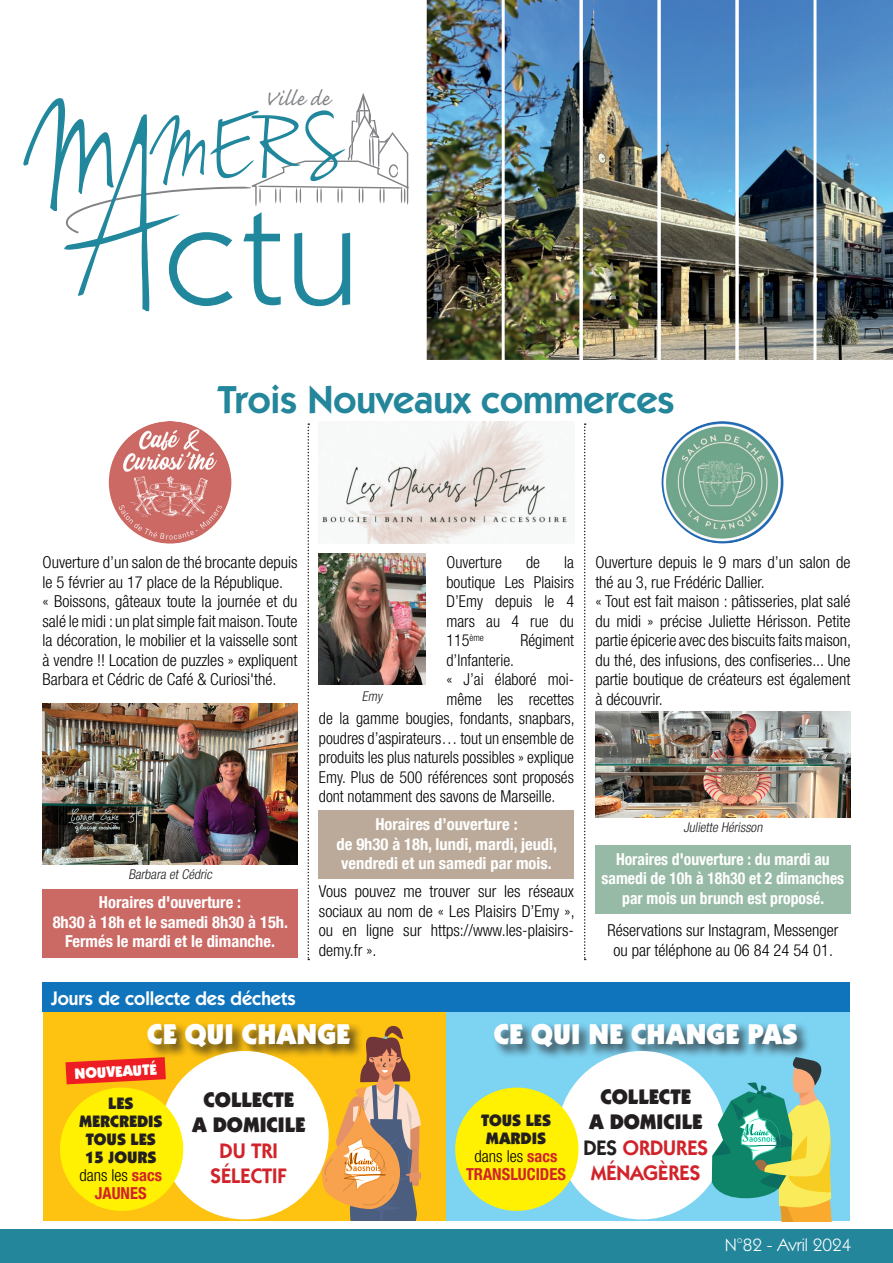
<style>
.page{position:relative;width:893px;height:1263px;background:#fff}
.page>*{position:absolute;margin:0;border:0;box-sizing:border-box;transform-origin:0 0}
.t1{font:141.75px "Kabel IT Cby BT";color:#21879c}
.t2{font:600 39px "Kabel IT Cby BT";color:#23869b}
.t3{font:900 28.5px "Kabel IT Cby BT";color:#fff}
.t4{font:26.85px "Caflisch Script";letter-spacing:-.01em;color:#808285}
.t5{font:900 21px/25.5px "Kabel IT Cby BT";color:#231f20;text-align:center}
.t6{font:600 21px/25.5px "Kabel IT Cby BT";color:#d1232a;text-align:center}
.t7{font:600 19.5px "Kabel IT Cby BT";color:#fff;scale:.96 1}
.t8{font:18px "Kabel IT Cby BT";color:#fff}
.t9{font:300 condensed 16.5px/19.5px "Helvetica Neue LT Com";color:#000}
.t10{font:700 condensed 16.5px/19.5px "Helvetica Neue LT Com";color:#fff;text-align:center}
.t11{font:700 condensed 16.5px/19.5px "Helvetica Neue LT Com";color:#fff;text-align:center;scale:.95 1}
.t12{font:700 condensed 16.5px/18px "Helvetica Neue LT Com";color:#d1232a;text-align:center}
.t13{font:900 16.5px/18px "Kabel IT Cby BT";color:#231f20}
.t14{font:900 15px "Kabel IT Cby BT";color:#fff}
.t15{font:italic 300 condensed 13.5px "Helvetica Neue LT Com";color:#231f20}
.s1{font-weight:300;color:#000}
.s2{font-weight:600}
.s3{font-weight:600;color:#d1232a}
</style>
<div class="page">
<div style="left:43px;top:889px;width:255px;height:68px;background:#cb6964"></div>
<div style="left:319px;top:810px;width:255px;height:68px;background:#ba9"></div>
<div style="left:595px;top:845px;width:255px;height:68px;background:#97baa6"></div>
<div style="left:0;top:1229px;width:893px;height:34px;background:#23869b"></div>
<svg style="left:23px;top:93px;width:386px;height:218px"></svg>
<img style="left:426px;top:0;width:467px;height:360px">
<img style="left:502px;top:0;width:314px;height:360px">
<img style="left:109px;top:421px;width:122px;height:122px;border-radius:61px">
<img style="left:662px;top:421px;width:122px;height:122px;border-radius:61px">
<img style="left:595px;top:711px;width:255px;height:106px">
<img style="left:321px;top:421px;width:249px;height:122px">
<img style="left:43px;top:704px;width:255px;height:160px">
<img style="left:319px;top:554px;width:106px;height:130px">
<svg style="left:308px;top:423px;width:1px;height:537px"></svg>
<svg style="left:584px;top:423px;width:2px;height:537px"></svg>
<div style="left:43px;top:1012px;width:403px;height:208px;background:#fec210"></div>
<div style="left:446px;top:1012px;width:404px;height:208px;background:#7dd3f2"></div>
<div style="left:43px;top:982px;width:807px;height:30px;background:#1074bc"></div>
<svg style="left:66px;top:1058px;width:100px;height:26px;background:#f0371f"></svg>
<div style="left:146px;top:1021px;width:218px;height:39px;background:#231f20;opacity:.75"></div>
<div style="left:160px;top:1051px;width:169px;height:168px;background:#fff;border-radius:50%"></div>
<div style="left:492px;top:1021px;width:319px;height:39px;background:#231f20;opacity:.75"></div>
<div style="left:557px;top:1051px;width:169px;height:168px;background:#fff;border-radius:50%"></div>
<svg style="left:712px;top:1057px;width:135px;height:164px"></svg>
<div style="left:455px;top:1087px;width:123px;height:124px;background:#fff101;border-radius:50%"></div>
<div style="left:60px;top:1087px;width:123px;height:124px;background:#fff101;border-radius:50%"></div>
<svg style="left:322px;top:1025px;width:99px;height:195px"></svg>
<h3 class="t4" style="left:265px;top:84px;width:66px">Ville de</h3>
<h1 class="t1" style="left:165px;top:168px;width:194px">ctu</h1>
<h2 class="t2" style="left:218px;top:375px;width:458px">Trois Nouveaux commerces</h2>
<p class="t9" style="left:43px;top:552px;width:257px">Ouverture d’un salon de thé brocante depuis le 5 février au 17 place de la République.<br>« Boissons, gâteaux toute la journée et du salé le midi : un plat simple fait maison. Toute la décoration, le mobilier et la vaisselle sont à vendre !! Location de puzzles » expliquent Barbara et Cédric de Café &amp; Curiosi'thé.</p>
<p class="t15" style="left:128px;top:867px;width:88px">Barbara etCédric</p>
<p class="t10" style="left:53px;top:893px;width:237px">Horaires d'ouverture :<br>8h30 à 18h et le samedi 8h30 à 15h.<br>Fermés le mardi et le dimanche.</p>
<p class="t7" style="left:51px;top:986px;width:256px">Jours de collecte des déchets</p>
<p class="t9" style="left:446px;top:552px;width:57px">Ouverture</p>
<p class="t9" style="left:526px;top:552px;width:15px">de</p>
<p class="t9" style="left:446px;top:552px;width:129px;text-align:justify;text-indent:118px">la boutique Les Plaisirs D’Emy depuis le 4 mars au 4 rue du 115<sup>ème</sup></p>
<p class="t9" style="left:520px;top:630px;width:55px">Régiment</p>
<p class="t9" style="left:446px;top:650px;width:69px">d’Infanterie.</p>
<p class="t9" style="left:446px;top:669px;width:129px">« J’ai élaboré moi-</p>
<p class="t9" style="left:446px;top:689px;width:129px">même les recettes</p>
<p class="t9" style="left:319px;top:708px;width:257px">de la gamme bougies, fondants, snapbars,</p>
<p class="t9" style="left:319px;top:728px;width:257px">poudres d’aspirateurs… tout un ensemble de</p>
<p class="t9" style="left:319px;top:747px;width:257px">produits les plus naturels possibles » explique</p>
<p class="t9" style="left:319px;top:767px;width:257px">Emy. Plus de 500 références sont proposés</p>
<p class="t9" style="left:319px;top:786px;width:238px">dont notamment des savons de Marseille.</p>
<p class="t10" style="left:336px;top:815px;width:222px">Horaires d’ouverture :<br>de 9h30 à 18h, lundi, mardi, jeudi, vendredi et un samedi par mois.</p>
<p class="t9" style="left:319px;top:881px;width:257px;text-align:justify">Vous pouvez me trouver sur les réseaux sociaux au nom de « Les Plaisirs D’Emy », ou en ligne sur https://www.les-plaisirs&shy;demy.fr ».</p>
<p class="t15" style="left:362px;top:688px;width:25px">Emy</p>
<p class="t9" style="left:595px;top:552px;width:257px">Ouverture depuis le 9 mars d’un salon de thé au 3, rue Frédéric Dallier.<br>« Tout est fait maison : pâtisseries, plat salé du midi » précise Juliette Hérisson. Petite partie épicerie avec des biscuits faits maison, du thé, des infusions, des confiseries... Une partie boutique de créateurs est également à découvrir.</p>
<p class="t15" style="left:683px;top:820px;width:83px">Juliette Hérisson</p>
<p class="t11" style="left:602px;top:849px;width:257px">Horaires d'ouverture : du mardi au samedi de 10h à 18h30 et 2 dimanches par mois un brunch est proposé.</p>
<p class="t9" style="left:607px;top:920px;width:232px;text-align:center">Réservations sur Instagram, Messenger ou par téléphone au 06 84 24 54 01.</p>
<h3 class="t3" style="left:147px;top:1017px;width:204px">CE QUI CHANGE</h3>
<p class="t14" style="left:74px;top:1064px;width:84px;rotate:-3deg">NOUVEAUTÉ</p>
<p class="t13" style="left:79px;top:1094px;width:85px;text-align:center">LES<br>MERCREDIS<br>TOUS LES<br>15 JOURS</p>
<p class="t12" style="left:79px;top:1166px;width:84px"><span class="s1">dans les</span> sacs<br>JAUNES</p>
<p class="t5" style="left:192px;top:1086px;width:115px">COLLECTE<br>A DOMICILE</p>
<p class="t6" style="left:211px;top:1137px;width:78px">DU TRI<br>SÉLECTIF</p>
<h3 class="t3" style="left:494px;top:1017px;width:305px">CE QUI NE CHANGE PAS</h3>
<p class="t13" style="left:481px;top:1111px;width:71px">TOUS LES<br>MARDIS</p>
<p class="t12" style="left:466px;top:1147px;width:101px"><span class="s1">dans les</span> sacs<br>TRANSLUCIDES</p>
<p class="t5" style="left:583px;top:1083px;width:126px">COLLECTE<br>A DOMICILE<br><span class="s2">DES</span> <span class="s3">ORDURES<br>MÉNAGÈRES</span></p>
<p class="t8" style="left:725px;top:1234px;width:128px">N°82 - Avril 2024</p>
</div>
